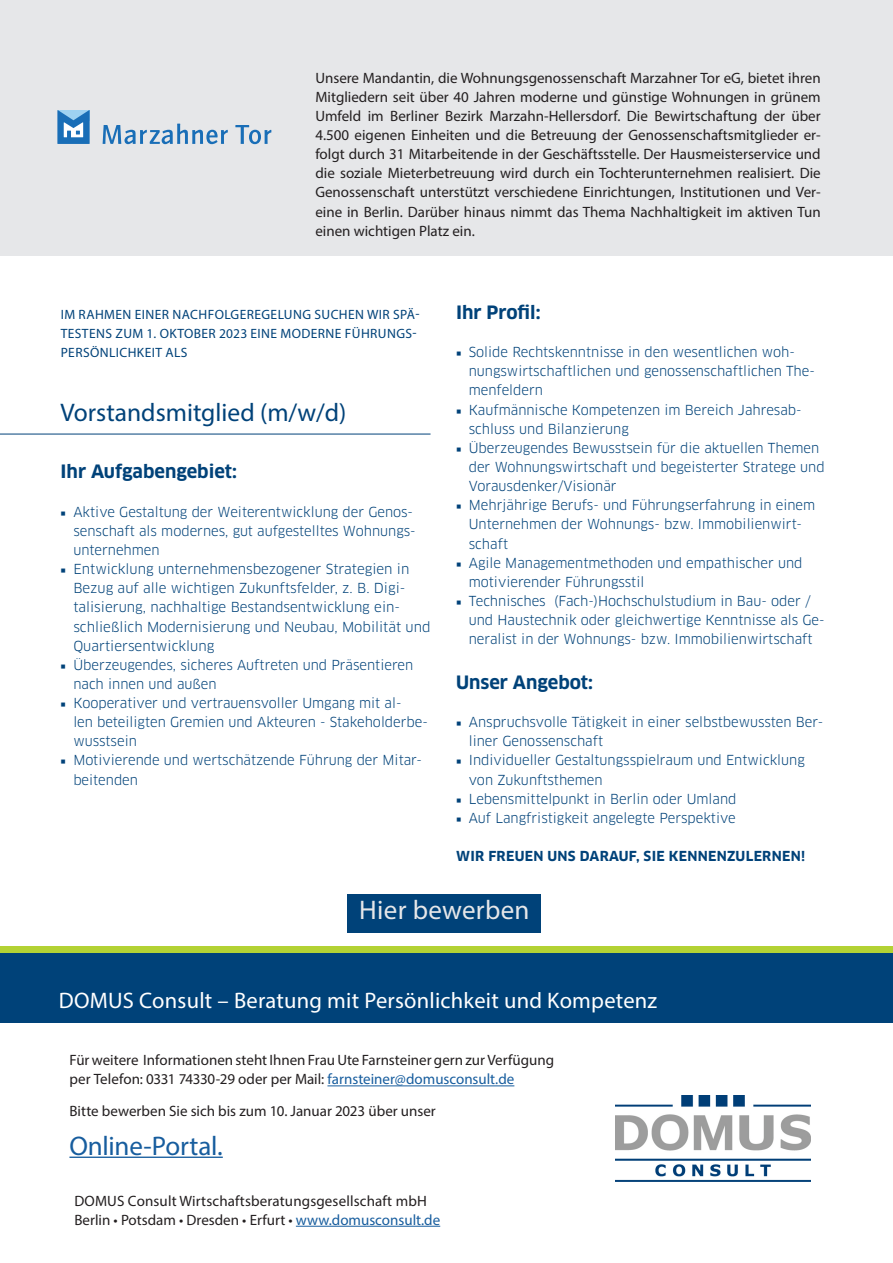
<style>
.page{position:relative;width:893px;height:1263px;background:#fff}
.page>*{position:absolute;margin:0;border:0;box-sizing:border-box;transform-origin:0 0}
._08_Abbinder_Fließte{font:27px "Myriad Pro";letter-spacing:-.01em;color:#175d9e}
._06_Stellenbeschreib{font:27px "Myriad Pro";letter-spacing:.01em;color:#e6e7e9}
._02_Stelle{font:25.5px "Myriad Pro";color:#004279}
._07_Abbinder_auf_Bla{font:22.5px "Myriad Pro";letter-spacing:.01em;color:#fff}
._06_Stellenbeschreib-2{font:700 18px "Clan Pro";color:#004279}
._03_Stellenbeschreib{font:700 18px "Clan Pro";color:#004279}
._08_Abbinder_Fließte-2{font:15px/19.2px "Myriad Pro";color:#231f20}
.t1{font:13.5px/19.2px "Clan Pro";color:#004279}
._01_Wir_suchen{font:13.5px/19.2px "Myriad Pro";letter-spacing:.03em;color:#004279}
._01_Wir_suchen-2{font:700 13.5px "Clan Pro";letter-spacing:.02em;color:#004279}
.s1{font-family:"Kepler Std";font-weight:700}
.s2{color:#175d9e}
</style>
<div class="page">
<div style="left:0;top:952px;width:893px;height:71px;background:#004279"></div>
<div style="left:0;top:0;width:893px;height:255px;background:#e6e7e9"></div>
<div style="left:0;top:946px;width:893px;height:6px;background:#b3d234"></div>
<div style="left:347px;top:894px;width:194px;height:38px;background:#004279"></div>
<svg style="left:103px;top:124px;width:168px;height:20px"></svg>
<svg style="left:57px;top:110px;width:33px;height:34px"></svg>
<hr style="left:327px;top:1085px;width:187px;height:1px;background:#175d9e">
<hr style="left:69px;top:1156px;width:154px;height:2px;background:#175d9e">
<hr style="left:0;top:434px;width:431px;height:1px;background:#004279">
<img style="left:615px;top:1095px;width:195px;height:87px">
<hr style="left:296px;top:1226px;width:144px;height:1px;background:#175d9e">
<p class="_08_Abbinder_Fließte-2" style="left:315px;top:68px;width:507px;text-align:justify">Unsere Mandantin, die Wohnungsgenossenschaft Marzahner Tor eG, bietet ihren Mitgliedern seit über 40 Jahren moderne und günstige Wohnungen in grünem Umfeld im Berliner Bezirk Marzahn-Hellersdorf. Die Bewirtschaftung der über 4.500 eigenen Einheiten und die Betreuung der Genossenschaftsmitglieder er&shy;folgt durch 31 Mitarbeitende in der Geschäftsstelle. Der Hausmeisterservice und die soziale Mieterbetreuung wird durch ein Tochterunternehmen realisiert. Die Genossenschaft unterstützt verschiedene Einrichtungen, Institutionen und Ver&shy;eine in Berlin. Darüber hinaus nimmt das Thema Nachhaltigkeit im aktiven Tun einen wichtigen Platz ein.</p>
<p class="_01_Wir_suchen" style="left:61px;top:305px;width:360px">IM RAHMEN EINER NACHFOLGEREGELUNG SUCHEN WIR SPÄ-<br>TESTENS ZUM 1. OKTOBER 2023 EINE MODERNE FÜHRUNGS-<br>PERSÖNLICHKEIT ALS</p>
<p class="_02_Stelle" style="left:61px;top:397px;width:287px">Vorstandsmitglied (m/w/d)</p>
<p class="_03_Stellenbeschreib" style="left:61px;top:461px;width:178px">Ihr Aufgabengebiet:</p>
<p class="t1" style="left:73px;top:502px;width:344px;text-indent:-13px"><span class="s1">■</span> Aktive Gestaltung der Weiterentwicklung der Genos&shy;senschaft als modernes, gut aufgestelltes Wohnungs&shy;unternehmen</p>
<p class="t1" style="left:73px;top:559px;width:359px;text-indent:-13px"><span class="s1">■</span> Entwicklung unternehmensbezogener Strategien in Bezug auf alle wichtigen Zukunftsfelder, z. B. Digi&shy;talisierung, nachhaltige Bestandsentwicklung ein&shy;schließlich Modernisierung und Neubau, Mobilität und Quartiersentwicklung</p>
<p class="t1" style="left:73px;top:655px;width:341px;text-indent:-13px"><span class="s1">■</span> Überzeugendes, sicheres Auftreten und Präsentieren nach innen und außen</p>
<p class="t1" style="left:73px;top:693px;width:356px;text-indent:-13px"><span class="s1">■</span> Kooperativer und vertrauensvoller Umgang mit al-<br>len beteiligten Gremien und Akteuren - Stakeholderbe&shy;wusstsein</p>
<p class="t1" style="left:73px;top:751px;width:350px;text-indent:-13px"><span class="s1">■</span> Motivierende und wertschätzende Führung der Mitar&shy;beitenden</p>
<p class="_06_Stellenbeschreib-2" style="left:456px;top:302px;width:86px">Ihr Profil:</p>
<p class="t1" style="left:469px;top:343px;width:348px;text-indent:-13px"><span class="s1">■</span> Solide Rechtskenntnisse in den wesentlichen woh&shy;nungswirtschaftlichen und genossenschaftlichen The&shy;menfeldern</p>
<p class="t1" style="left:469px;top:400px;width:334px;text-indent:-13px"><span class="s1">■</span> Kaufmännische Kompetenzen im Bereich Jahresab&shy;schluss und Bilanzierung</p>
<p class="t1" style="left:469px;top:438px;width:357px;text-indent:-13px"><span class="s1">■</span> Überzeugendes Bewusstsein für die aktuellen Themen der Wohnungswirtschaft und begeisterter Stratege und<br>Vorausdenker/Visionär</p>
<p class="t1" style="left:469px;top:496px;width:348px;text-indent:-13px"><span class="s1">■</span> Mehrjährige Berufs- und Führungserfahrung in einem<br>Unternehmen der Wohnungs- bzw. Immobilienwirt&shy;schaft</p>
<p class="t1" style="left:469px;top:553px;width:335px;text-indent:-13px"><span class="s1">■</span> Agile Managementmethoden und empathischer und motivierender Führungsstil</p>
<p class="t1" style="left:469px;top:591px;width:357px;text-indent:-13px"><span class="s1">■</span> Technisches (Fach-)Hochschulstudium in Bau- oder / und Haustechnik oder gleichwertige Kenntnisse als Ge&shy;neralist in der Wohnungs- bzw. Immobilienwirtschaft</p>
<p class="_06_Stellenbeschreib-2" style="left:456px;top:672px;width:138px">Unser Angebot:</p>
<p class="t1" style="left:469px;top:713px;width:356px;text-indent:-13px"><span class="s1">■</span> Anspruchsvolle Tätigkeit in einer selbstbewussten Ber&shy;liner Genossenschaft</p>
<p class="t1" style="left:469px;top:751px;width:337px;text-indent:-13px"><span class="s1">■</span> Individueller Gestaltungsspielraum und Entwicklung von Zukunftsthemen</p>
<p class="t1" style="left:456px;top:789px;width:282px"><span class="s1">■</span> Lebensmittelpunkt in Berlin oder Umland</p>
<p class="t1" style="left:456px;top:808px;width:281px"><span class="s1">■</span> Auf Langfristigkeit angelegte Perspektive</p>
<p class="_01_Wir_suchen-2" style="left:456px;top:848px;width:350px">WIR FREUEN UNS DARAUF, SIE KENNENZULERNEN!</p>
<p class="_06_Stellenbeschreib" style="left:359px;top:893px;width:172px">Hier bewerben</p>
<p class="_07_Abbinder_auf_Bla" style="left:59px;top:986px;width:600px">DOMUS Consult – Beratung mit Persönlichkeit und Kompetenz</p>
<p class="_08_Abbinder_Fließte-2" style="left:69px;top:1050px;width:486px">Für weitere Informationen steht Ihnen Frau Ute Farnsteiner gern zur Verfügung per Telefon: 0331 74330-29 oder per Mail: <span class="s2">farnsteiner@domusconsult.de</span></p>
<p class="_08_Abbinder_Fließte-2" style="left:69px;top:1101px;width:368px">Bitte bewerben Sie sich bis zum 10. Januar 2023 über unser</p>
<p class="_08_Abbinder_Fließte" style="left:69px;top:1129px;width:155px">Online-Portal.</p>
<p class="_08_Abbinder_Fließte-2" style="left:74px;top:1191px;width:367px">DOMUS Consult Wirtschaftsberatungsgesellschaft mbH<br>Berlin • Potsdam • Dresden • Erfurt • <span class="s2">www.domusconsult.de</span></p>
</div>
